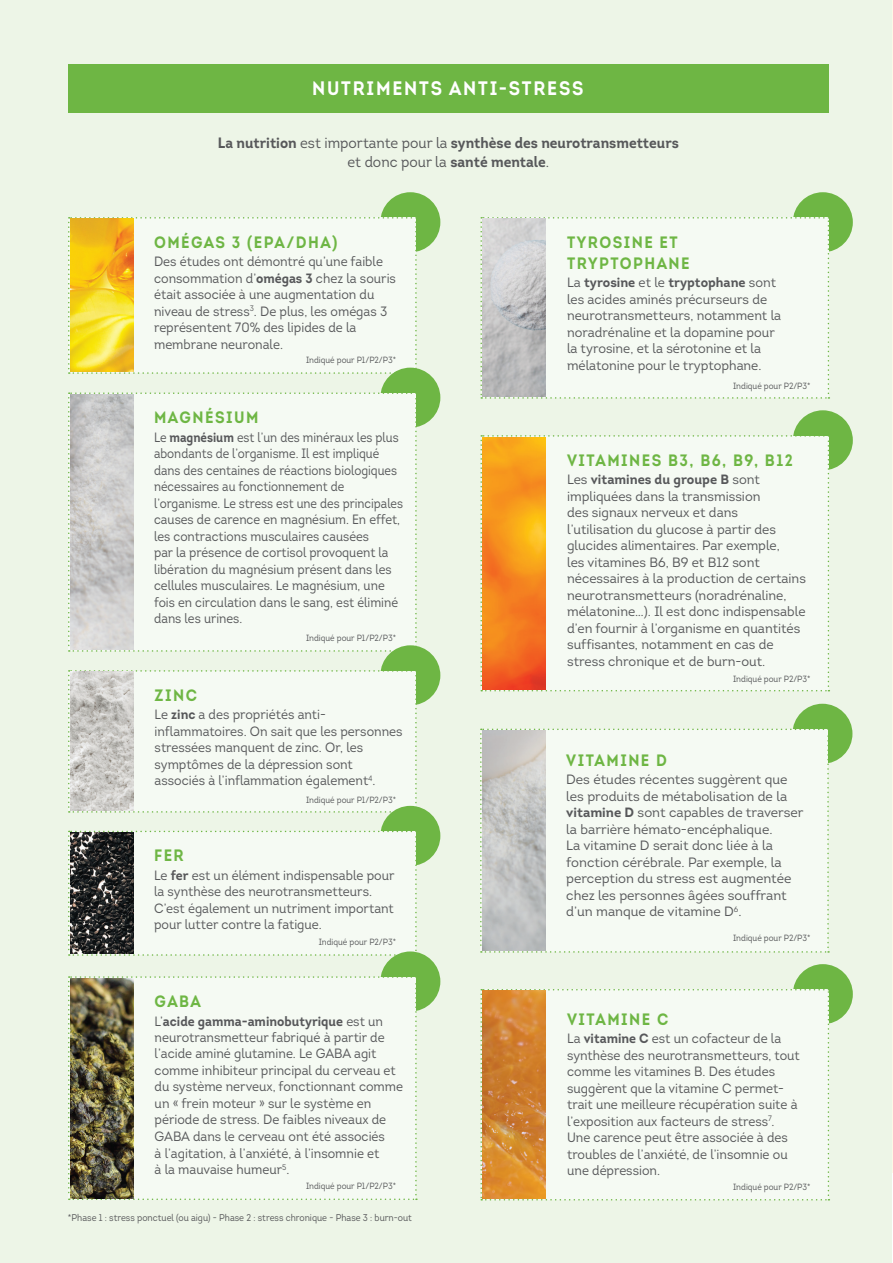
<style>
.page{position:relative;width:893px;height:1263px;background:#fff}
.page>*{position:absolute;margin:0;border:0;box-sizing:border-box;transform-origin:0 0}
.t1{font:700 19.5px "Intro";letter-spacing:.1em;color:#fff;scale:.9 1}
.t2{font:700 16.5px/21px "Intro";letter-spacing:.1em;color:#6eb644;scale:.9 1}
.t3{font:700 15px/18.8px "Intro";color:#57585a;text-align:center;scale:.93 1}
.t4{font:13.5px/16.5px "Intro";color:#57585a;scale:.93 1}
.t5{font:13.5px/16.5px "Intro";color:#57585a;scale:.87 1}
.t6{font:13.5px/16.5px "Intro";color:#57585a;scale:.96 1}
.t7{font:13.5px/16.5px "Intro";color:#57585a}
.t8{font:13.5px/16.5px "Intro";color:#57585a;scale:.95 1}
.t9{font:9.75px "Intro";color:#57585a;scale:.9 1}
.t10{font:9px "Intro";color:#57585a;scale:.9 1}
.s1{font-weight:400}
.s2{font-weight:700}
</style>
<div class="page">
<div style="left:0;top:0;width:892px;height:1263px;background:#edf5e7"></div>
<hr style="left:892px;top:0;width:1px;height:1263px;background:#fef8e6">
<hr style="left:892px;top:1173px;width:1px;height:90px;background:#fff">
<div style="left:68px;top:64px;width:761px;height:49px;background:#6eb644"></div>
<div style="left:380px;top:192px;width:60px;height:60px;background:#6eb644;border-radius:50%"></div>
<div style="left:68px;top:217px;width:349px;height:157px;background:#f5faf3"></div>
<img style="left:70px;top:219px;width:63px;height:153px">
<div style="left:793px;top:192px;width:60px;height:60px;background:#6eb644;border-radius:50%"></div>
<div style="left:480px;top:217px;width:349px;height:182px;background:#f5faf3"></div>
<img style="left:483px;top:219px;width:63px;height:178px">
<div style="left:380px;top:368px;width:60px;height:60px;background:#6eb644;border-radius:50%"></div>
<div style="left:68px;top:392px;width:349px;height:260px;background:#f5faf3"></div>
<img style="left:70px;top:394px;width:63px;height:255px">
<div style="left:380px;top:645px;width:60px;height:60px;background:#6eb644;border-radius:50%"></div>
<div style="left:68px;top:670px;width:349px;height:143px;background:#f5faf3"></div>
<img style="left:70px;top:672px;width:63px;height:139px">
<div style="left:380px;top:806px;width:60px;height:60px;background:#6eb644;border-radius:50%"></div>
<div style="left:68px;top:831px;width:349px;height:125px;background:#f5faf3"></div>
<img style="left:70px;top:832px;width:63px;height:121px">
<div style="left:380px;top:951px;width:60px;height:60px;background:#6eb644;border-radius:50%"></div>
<div style="left:68px;top:976px;width:349px;height:224px;background:#f5faf3"></div>
<img style="left:70px;top:978px;width:63px;height:220px">
<div style="left:793px;top:410px;width:60px;height:60px;background:#6eb644;border-radius:50%"></div>
<div style="left:480px;top:435px;width:349px;height:256px;background:#f5faf3"></div>
<img style="left:483px;top:437px;width:63px;height:253px">
<div style="left:792px;top:704px;width:60px;height:60px;background:#6eb644;border-radius:50%"></div>
<div style="left:480px;top:728px;width:349px;height:225px;background:#f5faf3"></div>
<img style="left:482px;top:730px;width:64px;height:221px">
<div style="left:793px;top:964px;width:60px;height:60px;background:#6eb644;border-radius:50%"></div>
<div style="left:480px;top:989px;width:349px;height:211px;background:#f5faf3"></div>
<img style="left:483px;top:991px;width:63px;height:208px">
<h1 class="t1" style="left:312px;top:76px;width:303px">NUTRIMENTS ANTI-STRESS</h1>
<p class="t3" style="left:218px;top:133px;width:497px">La nutrition <span class="s1">est importante pour la</span> synthèse des neurotransmetteurs <span class="s1">et donc pour la</span> santé mentale<span class="s1">.</span></p>
<p class="t2" style="left:154px;top:231px;width:206px">OMÉGAS 3 (EPA/DHA)</p>
<p class="t4" style="left:154px;top:253px;width:262px">Des études ont démontré qu’une faible consommation d’<span class="s2">omégas 3</span> chez la souris était associée à une augmentation du niveau de stress<sup>3</sup>. De plus, les omégas 3 représentent 70% des lipides de la membrane neuronale.</p>
<p class="t10" style="left:306px;top:354px;width:102px">Indiqué pour P1/P2/P3*</p>
<p class="t2" style="left:154px;top:407px;width:118px">MAGNÉSIUM</p>
<p class="t5" style="left:154px;top:429px;width:288px">Le <span class="s2">magnésium</span> est l’un des minéraux les plus abondants de l’organisme. Il est impliqué dans des centaines de réactions biologiques nécessaires au fonctionnement de l’organisme. Le stress est une des principales causes de carence en magnésium. En effet, les contractions musculaires causées<br>par la présence de cortisol provoquent la libération du magnésium présent dans les cellules musculaires. Le magnésium, une fois en circulation dans le sang, est éliminé dans les urines.</p>
<p class="t10" style="left:306px;top:632px;width:102px">Indiqué pour P1/P2/P3*</p>
<p class="t2" style="left:155px;top:684px;width:49px">ZINC</p>
<p class="t4" style="left:155px;top:706px;width:268px">Le <span class="s2">zinc</span> a des propriétés anti&shy;inflammatoires. On sait que les personnes stressées manquent de zinc. Or, les symptômes de la dépression sont associés à l’inflammation également<sup>4</sup>.</p>
<p class="t10" style="left:306px;top:794px;width:102px">Indiqué pour P1/P2/P3*</p>
<p class="t2" style="left:154px;top:845px;width:35px">FER</p>
<p class="t4" style="left:154px;top:867px;width:260px">Le <span class="s2">fer</span> est un élément indispensable pour la synthèse des neurotransmetteurs.<br>C’est également un nutriment important pour lutter contre la fatigue.</p>
<p class="t10" style="left:319px;top:937px;width:88px">Indiqué pour P2/P3*</p>
<p class="t2" style="left:155px;top:990px;width:53px">GABA</p>
<p class="t4" style="left:155px;top:1013px;width:269px">L’<span class="s2">acide gamma-aminobutyrique</span> est un neurotransmetteur fabriqué à partir de l’acide aminé glutamine. Le GABA agit comme inhibiteur principal du cerveau et du système nerveux, fonctionnant comme un « frein moteur » sur le système en période de stress. De faibles niveaux de GABA dans le cerveau ont été associés<br>à l’agitation, à l’anxiété, à l’insomnie et<br>à la mauvaise humeur<sup>5</sup>.</p>
<p class="t10" style="left:306px;top:1180px;width:102px">Indiqué pour P1/P2/P3*</p>
<p class="t9" style="left:68px;top:1211px;width:384px">*Phase 1 : stress ponctuel (ou aigu) - Phase 2 : stress chronique - Phase 3 : burn-out</p>
<p class="t2" style="left:567px;top:231px;width:138px">TYROSINE ET<br>TRYPTOPHANE</p>
<p class="t8" style="left:567px;top:274px;width:227px">La <span class="s2">tyrosine</span> et le <span class="s2">tryptophane</span> sont les acides aminés précurseurs de neurotransmetteurs, notamment la noradrénaline et la dopamine pour la tyrosine, et la sérotonine et la mélatonine pour le tryptophane.</p>
<p class="t10" style="left:733px;top:380px;width:88px">Indiqué pour P2/P3*</p>
<p class="t2" style="left:567px;top:449px;width:252px">VITAMINES B3, B6, B9, B12</p>
<p class="t6" style="left:567px;top:471px;width:250px">Les <span class="s2">vitamines du groupe B</span> sont impliquées dans la transmission<br>des signaux nerveux et dans l’utilisation du glucose à partir des glucides alimentaires. Par exemple,<br>les vitamines B6, B9 et B12 sont nécessaires à la production de certains neurotransmetteurs (noradrénaline, mélatonine…). Il est donc indispensable d’en fournir à l’organisme en quantités suffisantes, notamment en cas de stress chronique et de burn-out.</p>
<p class="t10" style="left:733px;top:673px;width:88px">Indiqué pour P2/P3*</p>
<p class="t2" style="left:566px;top:749px;width:113px">VITAMINE D</p>
<p class="t7" style="left:566px;top:771px;width:239px">Des études récentes suggèrent que les produits de métabolisation de la <span class="s2">vitamine D</span> sont capables de traverser la barrière hémato-encéphalique.<br>La vitamine D serait donc liée à la fonction cérébrale. Par exemple, la perception du stress est augmentée chez les personnes âgées souffrant d’un manque de vitamine D<sup>6</sup>.</p>
<p class="t10" style="left:733px;top:933px;width:88px">Indiqué pour P2/P3*</p>
<p class="t2" style="left:567px;top:1008px;width:114px">VITAMINE C</p>
<p class="t4" style="left:567px;top:1030px;width:252px">La <span class="s2">vitamine C</span> est un cofacteur de la synthèse des neurotransmetteurs, tout comme les vitamines B. Des études suggèrent que la vitamine C permet&shy;trait une meilleure récupération suite à l’exposition aux facteurs de stress<sup>7</sup>.<br>Une carence peut être associée à des troubles de l’anxiété, de l’insomnie ou une dépression.</p>
<p class="t10" style="left:733px;top:1181px;width:88px">Indiqué pour P2/P3*</p>
</div>
